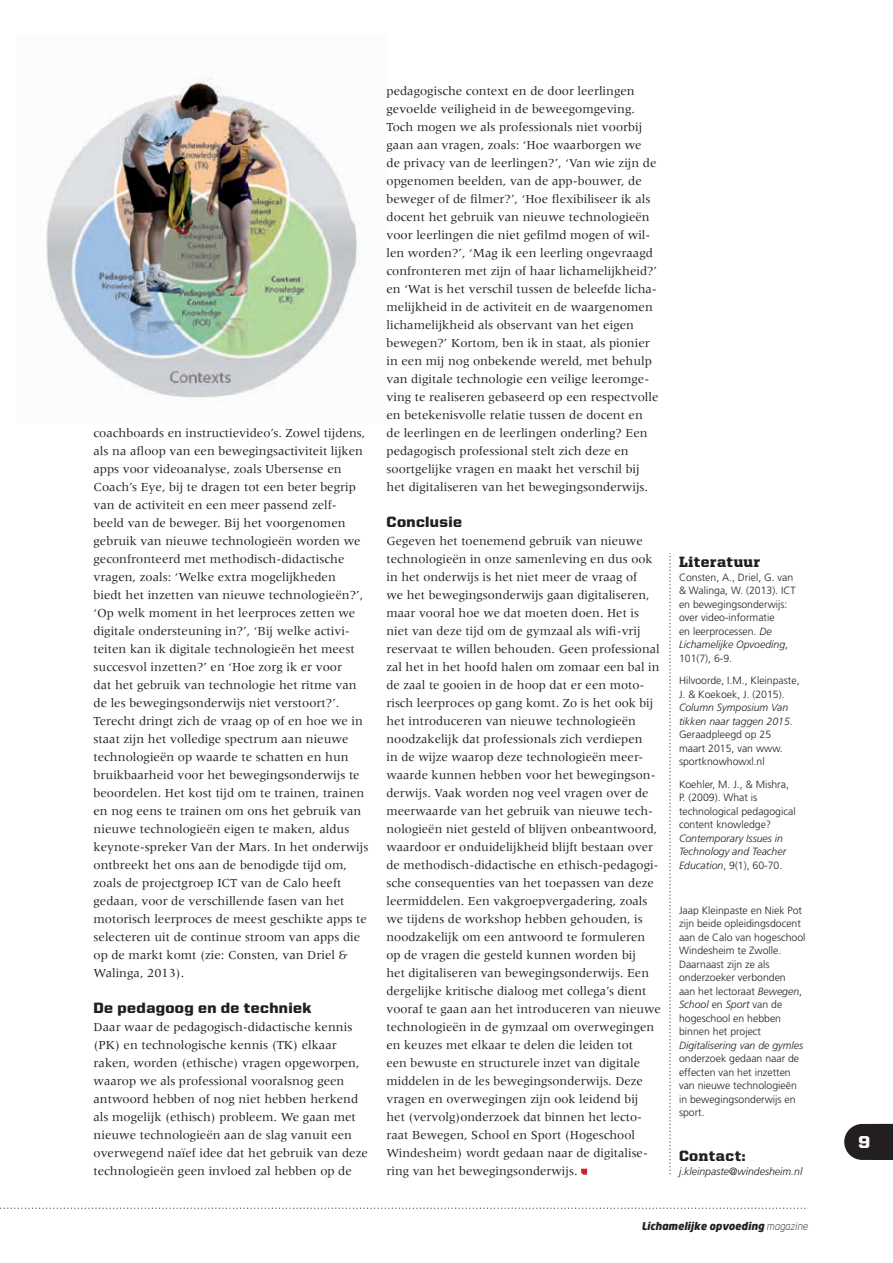
<style>
.page{position:relative;width:893px;height:1263px;background:#fff}
.page>*{position:absolute;margin:0;border:0;box-sizing:border-box;transform-origin:0 0}
.t1{font:900 17.25px "United Sans Reg";color:#fff}
.t2{font:900 15px "United Sans Reg";letter-spacing:.025em;color:#231f20}
.t3{font:900 15px "United Serif Reg";letter-spacing:.04em;color:#231f20}
.t4{font:12.75px/18px "Meridien LT Std";color:#231f20}
.t5{font:300 10.5px/13.5px "Frutiger LT Std";color:#231f20}
.t6{font:italic 300 10.5px/13.5px "Frutiger LT Std";color:#231f20}
.t7{font:italic 900 10.5px "Neo Sans";color:#231f20}
.s1{font-style:italic}
.s2{font-style:normal}
.s3{font-weight:300}
</style>
<div class="page">
<img style="left:46px;top:77px;width:312px;height:324px">
<svg style="left:669px;top:553px;width:2px;height:622px"></svg>
<svg style="left:581px;top:1169px;width:6px;height:6px"></svg>
<svg style="left:844px;top:1124px;width:49px;height:36px;background:#353132"></svg>
<svg style="left:0;top:1207px;width:808px;height:2px"></svg>
<p class="t4" style="left:94px;top:423px;width:276px">coachboards en instructievideo’s. Zowel tijdens, als na afloop van een bewegingsactiviteit lijken apps voor videoanalyse, zoals Ubersense en Coach’s Eye, bij te dragen tot een beter begrip van de activiteit en een meer passend zelf&shy;beeld van de beweger. Bij het voorgenomen gebruik van nieuwe technologieën worden we geconfronteerd met methodisch-didactische vragen, zoals: ‘Welke extra mogelijkheden<br>biedt het inzetten van nieuwe technologieën?’, ‘Op welk moment in het leerproces zetten we digitale ondersteuning in?’, ‘Bij welke activi&shy;teiten kan ik digitale technologieën het meest succesvol inzetten?’ en ‘Hoe zorg ik er voor<br>dat het gebruik van technologie het ritme van de les bewegingsonderwijs niet verstoort?’.<br>Terecht dringt zich de vraag op of en hoe we in staat zijn het volledige spectrum aan nieuwe technologieën op waarde te schatten en hun bruikbaarheid voor het bewegingsonderwijs te beoordelen. Het kost tijd om te trainen, trainen en nog eens te trainen om ons het gebruik van nieuwe technologieën eigen te maken, aldus keynote-spreker Van der Mars. In het onderwijs ontbreekt het ons aan de benodigde tijd om, zoals de projectgroep ICT van de Calo heeft gedaan, voor de verschillende fasen van het motorisch leerproces de meest geschikte apps te selecteren uit de continue stroom van apps die op de markt komt (zie: Consten, van Driel &amp; Walinga, 2013).</p>
<p class="t2" style="left:94px;top:999px;width:220px">De pedagoog en de techniek</p>
<p class="t4" style="left:94px;top:1017px;width:276px">Daar waar de pedagogisch-didactische kennis (PK) en technologische kennis (TK) elkaar raken, worden (ethische) vragen opgeworpen, waarop we als professional vooralsnog geen antwoord hebben of nog niet hebben herkend als mogelijk (ethisch) probleem. We gaan met nieuwe technologieën aan de slag vanuit een overwegend naïef idee dat het gebruik van deze technologieën geen invloed zal hebben op de</p>
<p class="t4" style="left:386px;top:81px;width:273px">pedagogische context en de door leerlingen gevoelde veiligheid in de beweegomgeving.<br>Toch mogen we als professionals niet voorbij gaan aan vragen, zoals: ‘Hoe waarborgen we de privacy van de leerlingen?’, ‘Van wie zijn de opgenomen beelden, van de app-bouwer, de beweger of de filmer?’, ‘Hoe flexibiliseer ik als docent het gebruik van nieuwe technologieën voor leerlingen die niet gefilmd mogen of wil&shy;len worden?’, ‘Mag ik een leerling ongevraagd confronteren met zijn of haar lichamelijkheid?’ en ‘Wat is het verschil tussen de beleefde licha&shy;melijkheid in de activiteit en de waargenomen lichamelijkheid als observant van het eigen bewegen?’ Kortom, ben ik in staat, als pionier in een mij nog onbekende wereld, met behulp van digitale technologie een veilige leeromge&shy;ving te realiseren gebaseerd op een respectvolle en betekenisvolle relatie tussen de docent en de leerlingen en de leerlingen onderling? Een pedagogisch professional stelt zich deze en soortgelijke vragen en maakt het verschil bij het digitaliseren van het bewegingsonderwijs.</p>
<p class="t2" style="left:386px;top:513px;width:77px">Conclusie</p>
<p class="t4" style="left:386px;top:531px;width:276px">Gegeven het toenemend gebruik van nieuwe technologieën in onze samenleving en dus ook in het onderwijs is het niet meer de vraag of<br>we het bewegingsonderwijs gaan digitaliseren, maar vooral hoe we dat moeten doen. Het is niet van deze tijd om de gymzaal als wifi-vrij reservaat te willen behouden. Geen professional zal het in het hoofd halen om zomaar een bal in de zaal te gooien in de hoop dat er een moto&shy;risch leerproces op gang komt. Zo is het ook bij het introduceren van nieuwe technologieën noodzakelijk dat professionals zich verdiepen<br>in de wijze waarop deze technologieën meer&shy;waarde kunnen hebben voor het bewegingson&shy;derwijs. Vaak worden nog veel vragen over de meerwaarde van het gebruik van nieuwe tech&shy;nologieën niet gesteld of blijven onbeantwoord, waardoor er onduidelijkheid blijft bestaan over de methodisch-didactische en ethisch-pedagogi&shy;sche consequenties van het toepassen van deze leermiddelen. Een vakgroepvergadering, zoals we tijdens de workshop hebben gehouden, is noodzakelijk om een antwoord te formuleren op de vragen die gesteld kunnen worden bij<br>het digitaliseren van bewegingsonderwijs. Een dergelijke kritische dialoog met collega’s dient vooraf te gaan aan het introduceren van nieuwe technologieën in de gymzaal om overwegingen en keuzes met elkaar te delen die leiden tot<br>een bewuste en structurele inzet van digitale middelen in de les bewegingsonderwijs. Deze vragen en overwegingen zijn ook leidend bij<br>het (vervolg)onderzoek dat binnen het lecto&shy;raat Bewegen, School en Sport (Hogeschool Windesheim) wordt gedaan naar de digitalise&shy;ring van het bewegingsonderwijs.</p>
<p class="t3" style="left:679px;top:554px;width:83px">Literatuur</p>
<p class="t5" style="left:679px;top:570px;width:118px">Consten, A., Driel, G. van &amp; Walinga, W. (2013). ICT en bewegingsonderwijs: over video-informatie<br>en leerprocessen. <span class="s1">De<br>Lichamelijke Opvoeding</span>,<br>101(7), 6-9.</p>
<p class="t5" style="left:679px;top:674px;width:122px">Hilvoorde, I.M., Kleinpaste,<br>J. &amp; Koekoek, J. (2015).</p>
<p class="t5" style="left:679px;top:701px;width:115px"><span class="s1">Column Symposium Van tikken naar taggen 2015</span>.<br>Geraadpleegd op 25 maart 2015, van www. sportknowhowxl.nl</p>
<p class="t5" style="left:679px;top:777px;width:118px">Koehler, M. J., &amp; Mishra,<br>P. (2009). What is technological pedagogical content knowledge?</p>
<p class="t6" style="left:679px;top:831px;width:109px">Contemporary Issues in<br>Technology and Teacher<br>Education<span class="s2">, 9(1), 60-70.</span></p>
<p class="t5" style="left:679px;top:903px;width:128px">Jaap Kleinpaste en Niek Pot zijn beide opleidingsdocent aan de Calo van hogeschool<br>Windesheim te Zwolle.<br>Daarnaast zijn ze als onderzoeker verbonden<br>aan het lectoraat <span class="s1">Bewegen</span>,<br><span class="s1">School</span> en <span class="s1">Sport</span> van de hogeschool en hebben binnen het project</p>
<p class="t6" style="left:679px;top:1038px;width:126px">Digitalisering van de gymles</p>
<p class="t5" style="left:679px;top:1052px;width:122px">onderzoek gedaan naar de effecten van het inzetten van nieuwe technologieën in bewegingsonderwijs en sport.</p>
<p class="t3" style="left:679px;top:1148px;width:68px">Contact:</p>
<p class="t6" style="left:679px;top:1164px;width:125px">j.kleinpaste@windesheim.nl</p>
<p class="t7" style="left:641px;top:1219px;width:168px">Lichamelijke opvoeding <span class="s3">magazine</span></p>
<h1 class="t1" style="left:858px;top:1133px;width:13px">9</h1>
</div>
